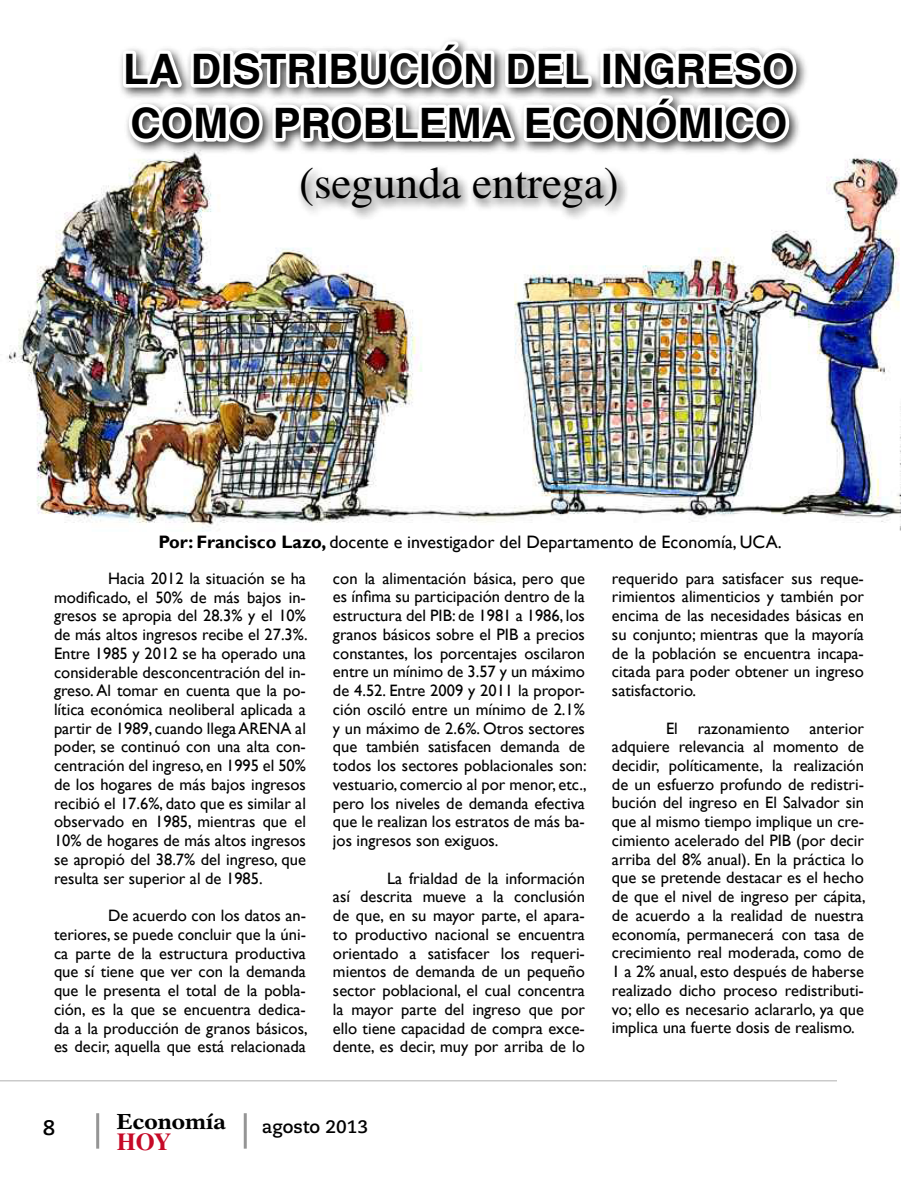
<style>
.page{position:relative;width:918px;height:1188px;background:#fff}
.page>*{position:absolute;margin:0;border:0;box-sizing:border-box;transform-origin:0 0}
.t1{font:45px "Times";color:#000}
.t2{font:700 42px/54px "Helvetica LT";color:#000}
.t3{font:700 24.45px "Times";color:#c60a27}
.t4{font:700 21.75px "New Aster";color:#000}
.t5{font:700 21px "Caecilia LT Std";color:#000}
.t6{font:18px "Gill Sans";color:#000}
.t7{font:700 18px "Caecilia LT Std";color:#000}
.t8{font:16.5px/18.8px "Gill Sans";color:#000;text-align:justify}
.s1{font-weight:700}
</style>
<div class="page">
<hr style="left:96px;top:1113px;width:3px;height:36px;background:#959595">
<hr style="left:244px;top:1113px;width:3px;height:36px;background:#959595">
<hr style="left:0;top:1080px;width:837px;height:2px;background:#959595">
<img style="left:7px;top:158px;width:894px;height:373px">
<div style="left:118px;top:36px;width:691px;height:184px;background:#000;opacity:.75"></div>
<svg style="left:119px;top:36px;width:682px;height:112px"></svg>
<h2 class="t2" style="left:123px;top:42px;width:673px">LA DISTRIBUCIÓN DEL INGRESO<br>COMO PROBLEMA ECONÓMICO</h2>
<h1 class="t1" style="left:299px;top:158px;width:321px">(segunda entrega)</h1>
<p class="t6" style="left:159px;top:532px;width:625px"><span class="s1">Por: Francisco Lazo,</span> docente e investigador del Departamento de Economía, UCA.</p>
<p class="t8" style="left:54px;top:569px;width:255px;text-indent:54px">Hacia 2012 la situación se ha modificado, el 50% de más bajos in&shy;gresos se apropia del 28.3% y el 10% de más altos ingresos recibe el 27.3%.<br>Entre 1985 y 2012 se ha operado una considerable desconcentración del in&shy;greso. Al tomar en cuenta que la po&shy;lítica económica neoliberal aplicada a partir de 1989, cuando llega ARENA al poder, se continuó con una alta con&shy;centración del ingreso, en 1995 el 50% de los hogares de más bajos ingresos recibió el 17.6%, dato que es similar al observado en 1985, mientras que el 10% de hogares de más altos ingresos se apropió del 38.7% del ingreso, que resulta ser superior al de 1985.</p>
<p class="t8" style="left:54px;top:907px;width:255px;text-indent:54px">De acuerdo con los datos an&shy;teriores, se puede concluir que la úni&shy;ca parte de la estructura productiva que sí tiene que ver con la demanda que le presenta el total de la pobla&shy;ción, es la que se encuentra dedica&shy;da a la producción de granos básicos, es decir, aquella que está relacionada</p>
<p class="t8" style="left:612px;top:569px;width:254px">requerido para satisfacer sus reque&shy;rimientos alimenticios y también por encima de las necesidades básicas en su conjunto; mientras que la mayoría de la población se encuentra incapa&shy;citada para poder obtener un ingreso satisfactorio.</p>
<p class="t8" style="left:612px;top:719px;width:255px;text-indent:54px">El razonamiento anterior adquiere relevancia al momento de decidir, políticamente, la realización de un esfuerzo profundo de redistri&shy;bución del ingreso en El Salvador sin que al mismo tiempo implique un cre&shy;cimiento acelerado del PIB (por decir arriba del 8% anual). En la práctica lo que se pretende destacar es el hecho de que el nivel de ingreso per cápita, de acuerdo a la realidad de nuestra economía, permanecerá con tasa de crecimiento real moderada, como de 1 a 2% anual, esto después de haberse realizado dicho proceso redistributi&shy;vo; ello es necesario aclararlo, ya que implica una fuerte dosis de realismo.</p>
<p class="t8" style="left:333px;top:569px;width:255px">con la alimentación básica, pero que es ínfima su participación dentro de la estructura del PIB: de 1981 a 1986, los granos básicos sobre el PIB a precios constantes, los porcentajes oscilaron entre un mínimo de 3.57 y un máximo de 4.52. Entre 2009 y 2011 la propor&shy;ción osciló entre un mínimo de 2.1% y un máximo de 2.6%. Otros sectores que también satisfacen demanda de todos los sectores poblacionales son: vestuario, comercio al por menor, etc., pero los niveles de demanda efectiva que le realizan los estratos de más ba&shy;jos ingresos son exiguos.</p>
<p class="t8" style="left:333px;top:869px;width:254px;text-indent:54px">La frialdad de la información así descrita mueve a la conclusión de que, en su mayor parte, el apara&shy;to productivo nacional se encuentra orientado a satisfacer los requeri&shy;mientos de demanda de un pequeño sector poblacional, el cual concentra la mayor parte del ingreso que por ello tiene capacidad de compra exce&shy;dente, es decir, muy por arriba de lo</p>
<h3 class="t4" style="left:117px;top:1108px;width:111px">Economía</h3>
<p class="t5" style="left:43px;top:1116px;width:14px">8</p>
<p class="t7" style="left:262px;top:1116px;width:108px">agosto 2013</p>
<h3 class="t3" style="left:117px;top:1127px;width:56px">HOY</h3>
</div>
